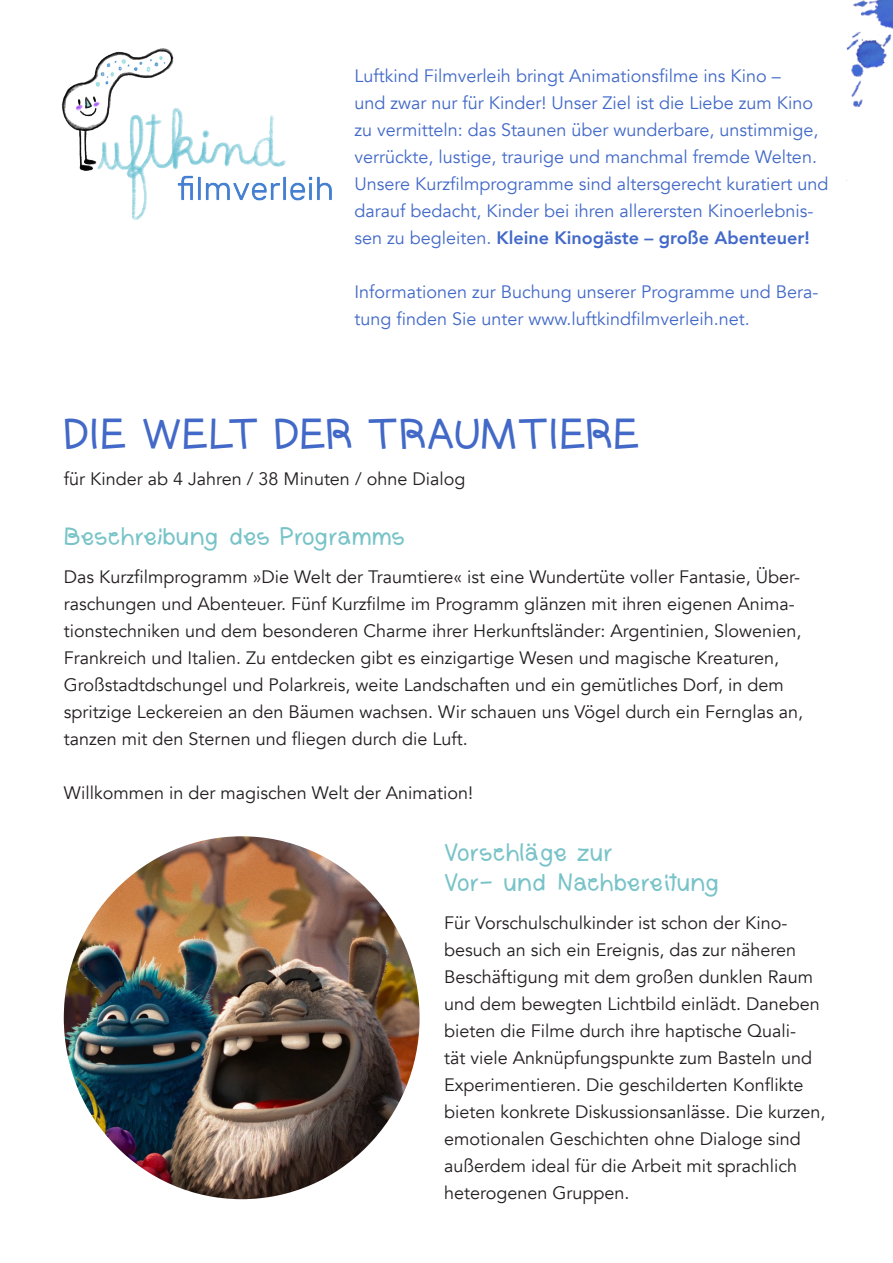
<style>
.page{position:relative;width:893px;height:1263px;background:#fff}
.page>*{position:absolute;margin:0;border:0;box-sizing:border-box;transform-origin:0 0}
.t1{font:43.5px "Boris";letter-spacing:.025em;color:#4269c8}
.Überschrift_1{font:25.5px "Boris";letter-spacing:.02em;color:#78c3c8}
.body{font:18px/27px "Avenir";color:#231f20}
.body-2{font:18px/27px "Avenir";color:#4269c8}
.s1{font-weight:800}
</style>
<div class="page">
<img style="left:61px;top:48px;width:271px;height:172px">
<img style="left:64px;top:836px;width:356px;height:363px">
<img style="left:846px;top:0;width:47px;height:181px">
<p class="body-2" style="left:354px;top:62px;width:428px">Luftkind Filmverleih bringt Animationsfilme ins Kino –</p>
<p class="body-2" style="left:354px;top:89px;width:476px">und zwar nur für Kinder! Unser Ziel ist die Liebe zum Kino zu vermitteln: das Staunen über wunderbare, unstimmige, verrückte, lustige, traurige und manchmal fremde Welten.<br>Unsere Kurzfilmprogramme sind altersgerecht kuratiert und darauf bedacht, Kinder bei ihren allerersten Kinoerlebnis&shy;sen zu begleiten. <span class="s1">Kleine Kinogäste – große Abenteuer!</span></p>
<p class="body-2" style="left:354px;top:278px;width:466px">Informationen zur Buchung unserer Programme und Bera&shy;tung finden Sie unter www.luftkindfilmverleih.net.</p>
<p class="t1" style="left:64px;top:406px;width:576px">DIE WELT DER TRAUMTIERE</p>
<p class="body" style="left:64px;top:466px;width:403px">für Kinder ab 4 Jahren / 38 Minuten / ohne Dialog</p>
<p class="Überschrift_1" style="left:64px;top:520px;width:342px">Beschreibung des Programms</p>
<p class="body" style="left:64px;top:563px;width:741px">Das Kurzfilmprogramm »Die Welt der Traumtiere« ist eine Wundertüte voller Fantasie, Über&shy;raschungen und Abenteuer. Fünf Kurzfilme im Programm glänzen mit ihren eigenen Anima&shy;tionstechniken und dem besonderen Charme ihrer Herkunftsländer: Argentinien, Slowenien, Frankreich und Italien. Zu entdecken gibt es einzigartige Wesen und magische Kreaturen, Großstadtdschungel und Polarkreis, weite Landschaften und ein gemütliches Dorf, in dem spritzige Leckereien an den Bäumen wachsen. Wir schauen uns Vögel durch ein Fernglas an, tanzen mit den Sternen und fliegen durch die Luft.</p>
<p class="body" style="left:64px;top:779px;width:411px">Willkommen in der magischen Welt der Animation!</p>
<p class="Überschrift_1" style="left:444px;top:835px;width:169px">Vorschläge zur</p>
<p class="Überschrift_1" style="left:444px;top:866px;width:276px">Vor- und Nachbereitung</p>
<p class="body" style="left:444px;top:909px;width:383px">Für Vorschulschulkinder ist schon der Kino&shy;besuch an sich ein Ereignis, das zur näheren Beschäftigung mit dem großen dunklen Raum und dem bewegten Lichtbild einlädt. Daneben bieten die Filme durch ihre haptische Quali-<br>tät viele Anknüpfungspunkte zum Basteln und Experimentieren. Die geschilderten Konflikte bieten konkrete Diskussionsanlässe. Die kurzen, emotionalen Geschichten ohne Dialoge sind außerdem ideal für die Arbeit mit sprachlich heterogenen Gruppen.</p>
</div>
